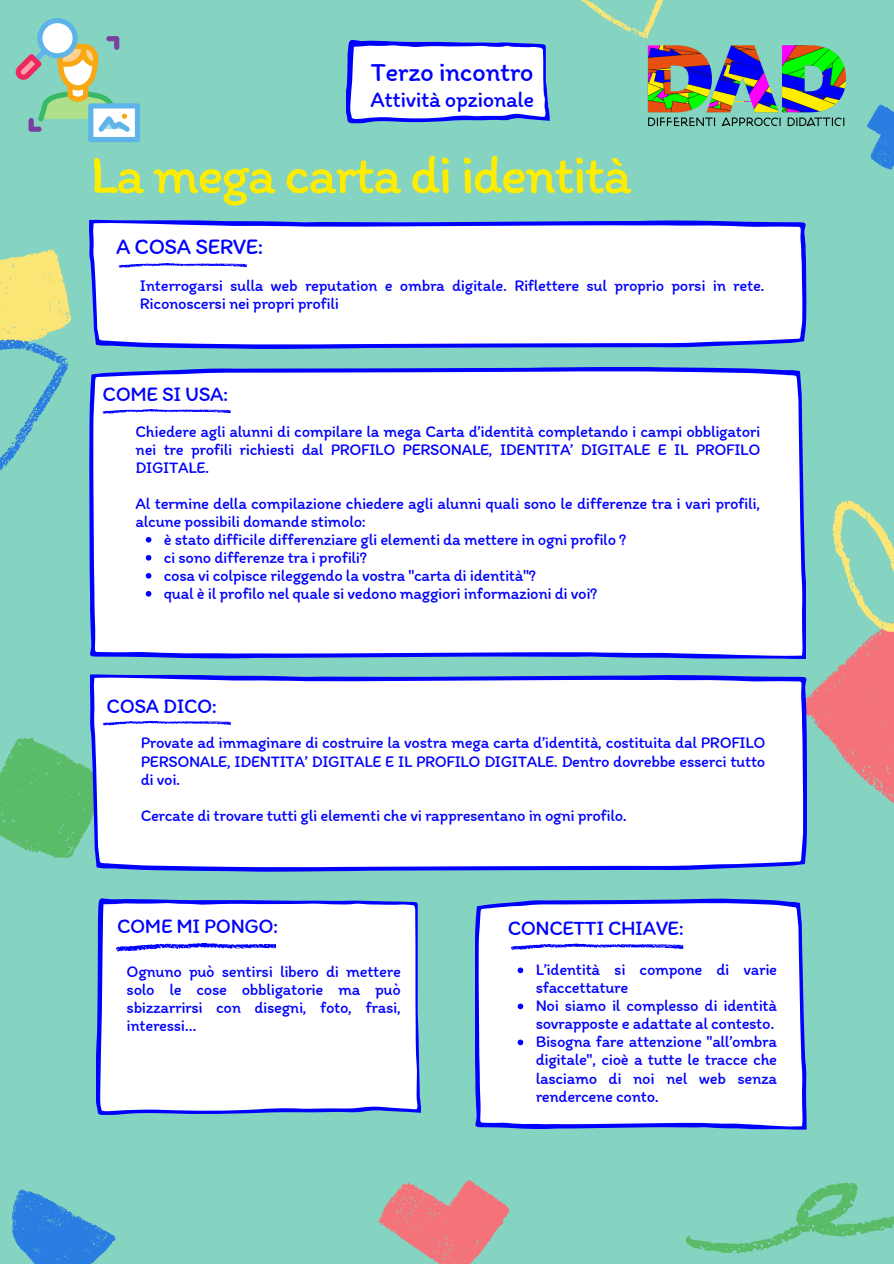
<style>
.page{position:relative;width:894px;height:1264px;background:#fff}
.page>*{position:absolute;margin:0;border:0;box-sizing:border-box;transform-origin:0 0}
.t1{font:55.35px "Itim";letter-spacing:-.04em;color:#ffed00}
.t2{font:27px "Itim";letter-spacing:-.02em;color:#0000fe}
.t3{font:22.5px "Itim";letter-spacing:-.02em;color:#0000fe}
.t4{font:21px "Itim";letter-spacing:-.02em;color:#0000fe}
.t5{font:16.5px/18px "Itim";letter-spacing:-.02em;color:#0000fe;text-align:justify}
</style>
<div class="page">
<div style="left:0;top:0;width:893px;height:1263px;background:#85d3c1"></div>
<svg style="left:0;top:249px;width:71px;height:221px"></svg>
<svg style="left:867px;top:104px;width:26px;height:66px"></svg>
<svg style="left:378px;top:1180px;width:132px;height:83px"></svg>
<svg style="left:685px;top:1183px;width:208px;height:71px"></svg>
<svg style="left:580px;top:0;width:84px;height:39px"></svg>
<svg style="left:805px;top:500px;width:88px;height:331px"></svg>
<svg style="left:12px;top:1189px;width:104px;height:74px"></svg>
<svg style="left:90px;top:674px;width:716px;height:197px;background:#eff1fd"></svg>
<svg style="left:0;top:718px;width:231px;height:153px"></svg>
<div style="left:89px;top:367px;width:716px;height:292px;background:#fff"></div>
<svg style="left:102px;top:407px;width:129px;height:14px;background:#dadafe"></svg>
<svg style="left:146px;top:537px;width:5px;height:5px"></svg>
<svg style="left:146px;top:555px;width:5px;height:5px"></svg>
<svg style="left:146px;top:573px;width:5px;height:5px"></svg>
<svg style="left:146px;top:591px;width:5px;height:5px"></svg>
<svg style="left:475px;top:898px;width:331px;height:231px;background:#eceefd"></svg>
<svg style="left:510px;top:940px;width:173px;height:19px;background:#dadafe"></svg>
<svg style="left:517px;top:967px;width:6px;height:6px"></svg>
<svg style="left:517px;top:1003px;width:6px;height:6px"></svg>
<svg style="left:517px;top:1039px;width:6px;height:6px"></svg>
<svg style="left:96px;top:898px;width:325px;height:217px;background:#eceffc"></svg>
<svg style="left:116px;top:940px;width:160px;height:19px;background:#cecefe"></svg>
<svg style="left:89px;top:220px;width:717px;height:129px;background:#e8eafd"></svg>
<svg style="left:119px;top:261px;width:128px;height:14px;background:#d9d9fe"></svg>
<svg style="left:16px;top:18px;width:124px;height:124px"></svg>
<svg style="left:346px;top:40px;width:203px;height:83px;background:#d5dafa"></svg>
<img style="left:647px;top:45px;width:199px;height:82px">
<h2 class="t2" style="left:371px;top:55px;width:164px">Terzo incontro</h2>
<h3 class="t3" style="left:370px;top:85px;width:165px">Attività opzionale</h3>
<h1 class="t1" style="left:90px;top:140px;width:543px">La mega carta di identità</h1>
<h3 class="t3" style="left:116px;top:232px;width:149px">A COSA SERVE:</h3>
<p class="t5" style="left:140px;top:276px;width:626px">Interrogarsi sulla web reputation e ombra digitale. Riflettere sul proprio porsi in rete.<br>Riconoscersi nei propri profili</p>
<p class="t4" style="left:103px;top:381px;width:127px">COME SI USA:</p>
<p class="t5" style="left:136px;top:422px;width:626px">Chiedere agli alunni di compilare la mega Carta d’identità completando i campi obbligatori nei tre profili richiesti dal PROFILO PERSONALE, IDENTITA’ DIGITALE E IL PROFILO DIGITALE.</p>
<p class="t5" style="left:136px;top:494px;width:626px">Al termine della compilazione chiedere agli alunni quali sono le differenze tra i vari profili,</p>
<p class="t5" style="left:136px;top:512px;width:232px">alcune possibili domande stimolo:</p>
<p class="t5" style="left:164px;top:530px;width:464px">è stato difficile differenziare gli elementi da mettere in ogni profilo ?</p>
<p class="t5" style="left:164px;top:548px;width:205px">ci sono differenze tra i profili?</p>
<p class="t5" style="left:164px;top:566px;width:374px">cosa vi colpisce rileggendo la vostra "carta di identità"?</p>
<p class="t5" style="left:164px;top:584px;width:435px">qual è il profilo nel quale si vedono maggiori informazioni di voi?</p>
<p class="t4" style="left:106px;top:693px;width:112px">COSA DICO:</p>
<p class="t5" style="left:141px;top:733px;width:626px">Provate ad immaginare di costruire la vostra mega carta d’identità, costituita dal PROFILO PERSONALE, IDENTITA’ DIGITALE E IL PROFILO DIGITALE. Dentro dovrebbe esserci tutto di voi.</p>
<p class="t5" style="left:141px;top:805px;width:487px">Cercate di trovare tutti gli elementi che vi rappresentano in ogni profilo.</p>
<p class="t4" style="left:117px;top:913px;width:163px">COME MI PONGO:</p>
<p class="t5" style="left:127px;top:961px;width:276px">Ognuno può sentirsi libero di mettere solo le cose obbligatorie ma può sbizzarrirsi con disegni, foto, frasi, interessi…</p>
<p class="t4" style="left:507px;top:915px;width:178px">CONCETTI CHIAVE:</p>
<p class="t5" style="left:535px;top:960px;width:243px;text-align:left">L’identità si compone di varie sfaccettature<br>Noi siamo il complesso di identità sovrapposte e adattate al contesto.<br>Bisogna fare attenzione "all’ombra digitale", cioè a tutte le tracce che lasciamo di noi nel web senza rendercene conto.</p>
</div>
